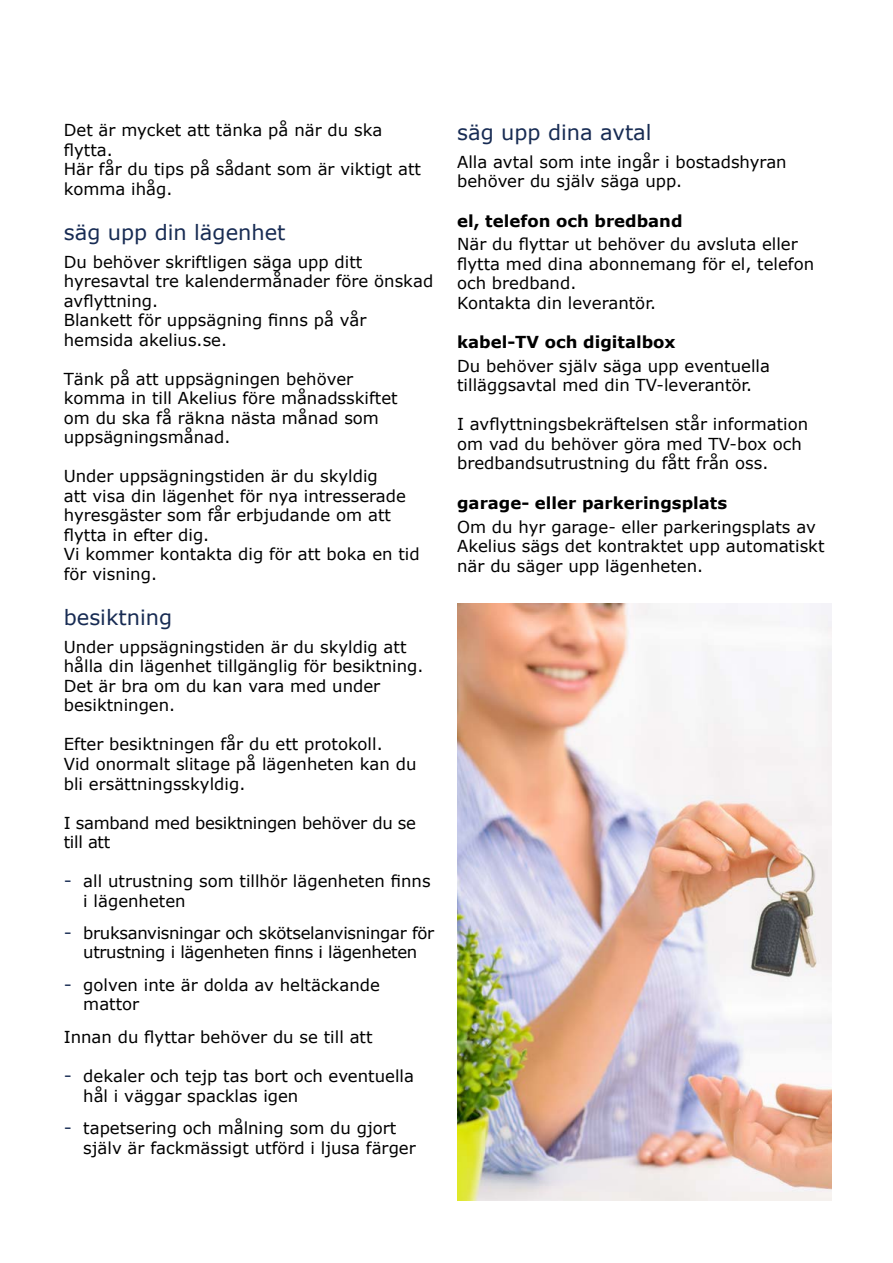
<style>
.page{position:relative;width:893px;height:1263px;background:#fff}
.page>*{position:absolute;margin:0;border:0;box-sizing:border-box;transform-origin:0 0}
.t1{font:21px "Verdana";color:#172b53}
.t2{font:16.5px/19.5px "Verdana";color:#000}
.t3{font:16.5px/19.5px "Verdana";letter-spacing:-.02em;color:#000}
.t4{font:700 16.5px "Verdana";color:#000}
.s1{font-size:18px;color:#172b53}
</style>
<div class="page">
<img style="left:457px;top:604px;width:374px;height:596px">
<p class="t2" style="left:64px;top:120px;width:359px">Det är mycket att tänka på när du ska flytta.<br>Här får du tips på sådant som är viktigt att komma ihåg.</p>
<p class="t1" style="left:64px;top:218px;width:223px">säg upp din lägenhet</p>
<p class="t2" style="left:64px;top:252px;width:371px">Du behöver skriftligen säga upp ditt hyresavtal tre kalendermånader före önskad avflyttning.<br>Blankett för uppsägning finns på vår hemsida akelius.se.</p>
<p class="t2" style="left:64px;top:369px;width:335px">Tänk på att uppsägningen behöver komma in till Akelius före månadsskiftet om du ska få räkna nästa månad som uppsägningsmånad.</p>
<p class="t2" style="left:64px;top:466px;width:357px">Under uppsägningstiden är du skyldig<br>att visa din lägenhet för nya intresserade hyresgäster som får erbjudande om att flytta in efter dig.<br>Vi kommer kontakta dig för att boka en tid för visning.</p>
<p class="t1" style="left:64px;top:602px;width:110px">besiktning</p>
<p class="t2" style="left:64px;top:637px;width:361px">Under uppsägningstiden är du skyldig att hålla din lägenhet tillgänglig för besiktning.<br>Det är bra om du kan vara med under besiktningen.</p>
<p class="t2" style="left:64px;top:734px;width:354px">Efter besiktningen får du ett protokoll.<br>Vid onormalt slitage på lägenheten kan du bli ersättningsskyldig.</p>
<p class="t3" style="left:64px;top:813px;width:354px">I samband med besiktningen behöver du se till att</p>
<p class="t2" style="left:83px;top:871px;width:349px;text-indent:-19px"><span class="s1">-</span> all utrustning som tillhör lägenheten finns i lägenheten</p>
<p class="t3" style="left:64px;top:923px;width:372px;text-align:center"><span class="s1">-</span> bruksanvisningar och skötselanvisningar för utrustning i lägenheten finns i lägenheten</p>
<p class="t2" style="left:83px;top:975px;width:298px;text-indent:-19px"><span class="s1">-</span> golven inte är dolda av heltäckande mattor</p>
<p class="t2" style="left:64px;top:1027px;width:310px">Innan du flyttar behöver du se till att</p>
<p class="t2" style="left:83px;top:1066px;width:332px;text-indent:-19px"><span class="s1">-</span> dekaler och tejp tas bort och eventuella hål i väggar spacklas igen</p>
<p class="t2" style="left:83px;top:1118px;width:334px;text-indent:-19px"><span class="s1">-</span> tapetsering och målning som du gjort själv är fackmässigt utförd i ljusa färger</p>
<p class="t1" style="left:457px;top:118px;width:196px">säg upp dina avtal</p>
<p class="t2" style="left:457px;top:152px;width:331px">Alla avtal som inte ingår i bostadshyran behöver du själv säga upp.</p>
<p class="t4" style="left:457px;top:209px;width:227px">el, telefon och bredband</p>
<p class="t2" style="left:457px;top:234px;width:359px">När du flyttar ut behöver du avsluta eller flytta med dina abonnemang för el, telefon och bredband.<br>Kontakta din leverantör.</p>
<p class="t4" style="left:457px;top:330px;width:220px">kabel-TV och digitalbox</p>
<p class="t2" style="left:457px;top:356px;width:314px">Du behöver själv säga upp eventuella tilläggsavtal med din TV-leverantör.</p>
<p class="t2" style="left:457px;top:414px;width:353px">I avflyttningsbekräftelsen står information om vad du behöver göra med TV-box och bredbandsutrustning du fått från oss.</p>
<p class="t4" style="left:457px;top:491px;width:272px">garage- eller parkeringsplats</p>
<p class="t2" style="left:457px;top:517px;width:369px">Om du hyr garage- eller parkeringsplats av<br>Akelius sägs det kontraktet upp automatiskt när du säger upp lägenheten.</p>
</div>
